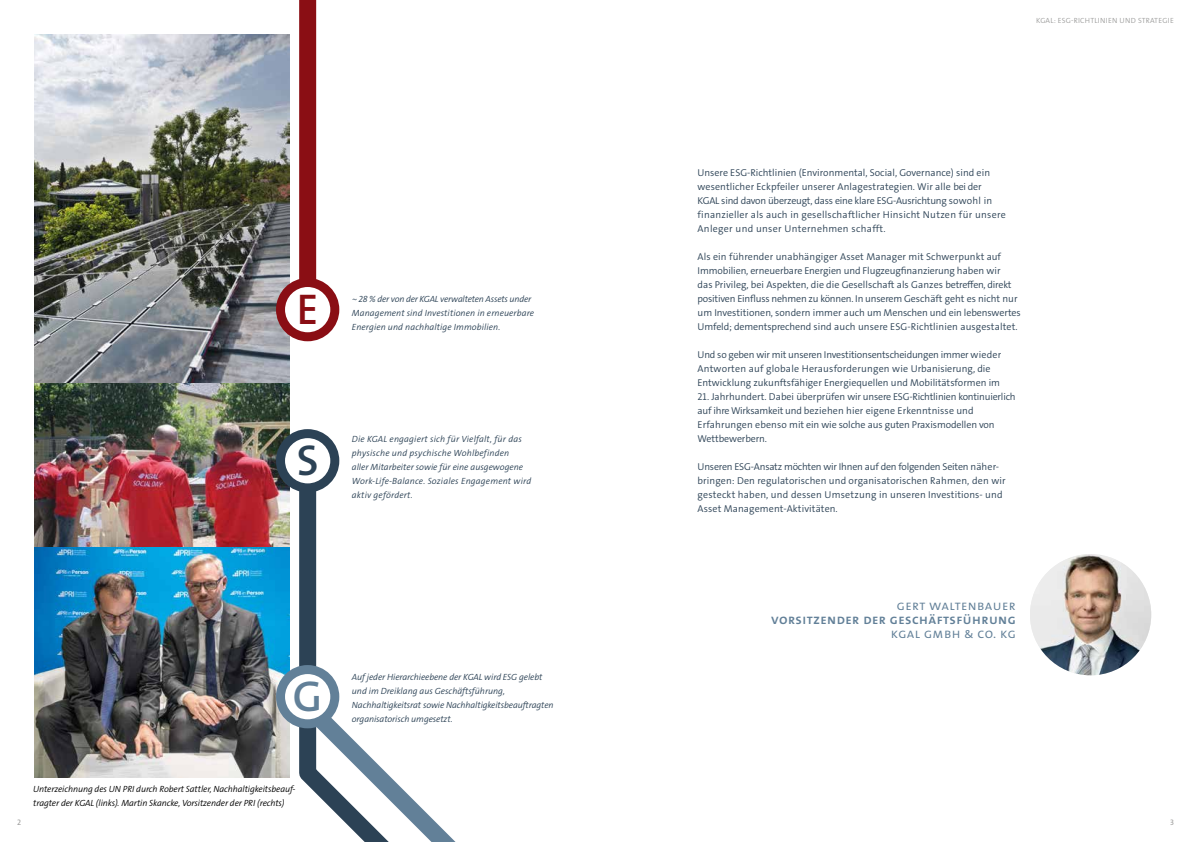
<style>
.page{position:relative;width:1191px;height:842px;background:#fff}
.page>*{position:absolute;margin:0;border:0;box-sizing:border-box;transform-origin:0 0}
.t1{font:600 43.3px "KGAL The Sans";color:#2c4255}
.t2{font:600 43.3px "KGAL The Sans";color:#8a0e14}
.t3{font:600 43.3px "KGAL The Sans";color:#628098}
.t4{font:600 14px "KGAL Head The Sans";letter-spacing:.03em;color:#628098}
.t5{font:300 14px "KGAL Head The Sans";letter-spacing:.03em;color:#628098}
.t6{font:300 10px/14px "KGAL The Sans";color:#2c4255}
.t7{font:italic 300 9px/14px "KGAL The Sans";color:#2c4255}
.t8{font:italic 300 9px/14px "KGAL The Sans";letter-spacing:.02em;color:#2c4255}
.t9{font:italic 300 9px/14px "KGAL The Sans";letter-spacing:-.01em;color:#000}
.t10{font:8px "KGAL The Sans";color:#9d9d9c}
.t11{font:300 7.5px "KGAL The Sans";letter-spacing:.03em;color:#9d9d9c}
</style>
<div class="page">
<img style="left:1030px;top:554px;width:121px;height:121px;border-radius:61px">
<img style="left:34px;top:34px;width:255px;height:743px">
<img style="left:34px;top:383px;width:255px;height:164px">
<svg style="left:291px;top:429px;width:49px;height:257px"></svg>
<svg style="left:280px;top:434px;width:55px;height:54px"></svg>
<div style="left:276px;top:429px;width:63px;height:63px;border:9px solid #2c4255;border-radius:50%"></div>
<div style="left:299px;top:0;width:17px;height:312px;background:#8a0e14"></div>
<svg style="left:280px;top:282px;width:55px;height:55px"></svg>
<div style="left:276px;top:278px;width:63px;height:63px;border:9px solid #8a0e14;border-radius:50%"></div>
<svg style="left:288px;top:686px;width:168px;height:156px"></svg>
<svg style="left:280px;top:669px;width:55px;height:55px"></svg>
<div style="left:276px;top:665px;width:63px;height:63px;border:9px solid #628098;border-radius:50%"></div>
<h1 class="t2" style="left:297px;top:281px;width:23px">E</h1>
<p class="t7" style="left:352px;top:292px;width:184px">~ 28 % der von der KGAL verwalteten Assets under<br>Management sind Investitionen in erneuerbare<br>Energien und nachhaltige Immobilien.</p>
<h1 class="t1" style="left:297px;top:433px;width:23px">S</h1>
<p class="t8" style="left:352px;top:432px;width:181px">Die KGAL engagiert sich für Vielfalt, für das physische und psychische Wohlbefinden<br>aller Mitarbeiter sowie für eine ausgewogene Work-Life-Balance. Soziales Engagement wird aktiv gefördert.</p>
<h1 class="t3" style="left:293px;top:668px;width:31px">G</h1>
<p class="t9" style="left:33px;top:782px;width:264px">Unterzeichnung des UN PRI durch Robert Sattler, Nachhaltigkeitsbeauf&shy;tragter der KGAL (links). Martin Skancke, Vorsitzender der PRI (rechts)</p>
<p class="t7" style="left:352px;top:670px;width:203px">Auf jeder Hierarchieebene der KGAL wird ESG gelebt und im Dreiklang aus Geschäftsführung, Nachhaltigkeitsrat sowie Nachhaltigkeitsbeauftragten organisatorisch umgesetzt.</p>
<p class="t11" style="left:1036px;top:15px;width:139px">KGAL: ESG-RICHTLINIEN UND STRATEGIE</p>
<p class="t6" style="left:697px;top:166px;width:310px">Unsere ESG-Richtlinien (Environmental, Social, Governance) sind ein wesentlicher Eckpfeiler unserer Anlagestrategien. Wir alle bei der KGAL sind davon überzeugt, dass eine klare ESG-Ausrichtung sowohl in finanzieller als auch in gesellschaftlicher Hinsicht Nutzen für unsere Anleger und unser Unternehmen schafft.</p>
<p class="t6" style="left:697px;top:250px;width:325px">Als ein führender unabhängiger Asset Manager mit Schwerpunkt auf Immobilien, erneuerbare Energien und Flugzeugfinanzierung haben wir<br>das Privileg, bei Aspekten, die die Gesellschaft als Ganzes betreffen, direkt positiven Einfluss nehmen zu können. In unserem Geschäft geht es nicht nur um Investitionen, sondern immer auch um Menschen und ein lebenswertes Umfeld; dementsprechend sind auch unsere ESG-Richtlinien ausgestaltet.</p>
<p class="t6" style="left:697px;top:348px;width:305px">Und so geben wir mit unseren Investitionsentscheidungen immer wieder<br>Antworten auf globale Herausforderungen wie Urbanisierung, die<br>Entwicklung zukunftsfähiger Energiequellen und Mobilitätsformen im</p>
<p class="t6" style="left:697px;top:390px;width:319px">21. Jahrhundert. Dabei überprüfen wir unsere ESG-Richtlinien kontinuierlich auf ihre Wirksamkeit und beziehen hier eigene Erkenntnisse und Erfahrungen ebenso mit ein wie solche aus guten Praxismodellen von Wettbewerbern.</p>
<p class="t6" style="left:697px;top:460px;width:310px">Unseren ESG-Ansatz möchten wir Ihnen auf den folgenden Seiten näher&shy;bringen: Den regulatorischen und organisatorischen Rahmen, den wir gesteckt haben, und dessen Umsetzung in unseren Investitions- und Asset Management-Aktivitäten.</p>
<h2 class="t5" style="left:897px;top:597px;width:120px">Gert Waltenbauer</h2>
<h2 class="t4" style="left:771px;top:611px;width:246px">Vorsitzender der Geschäftsführung</h2>
<h2 class="t5" style="left:891px;top:625px;width:126px">KGAL GmbH &amp; Co. KG</h2>
<p class="t10" style="left:17px;top:817px;width:6px">2</p>
<p class="t10" style="left:1170px;top:817px;width:5px">3</p>
</div>
